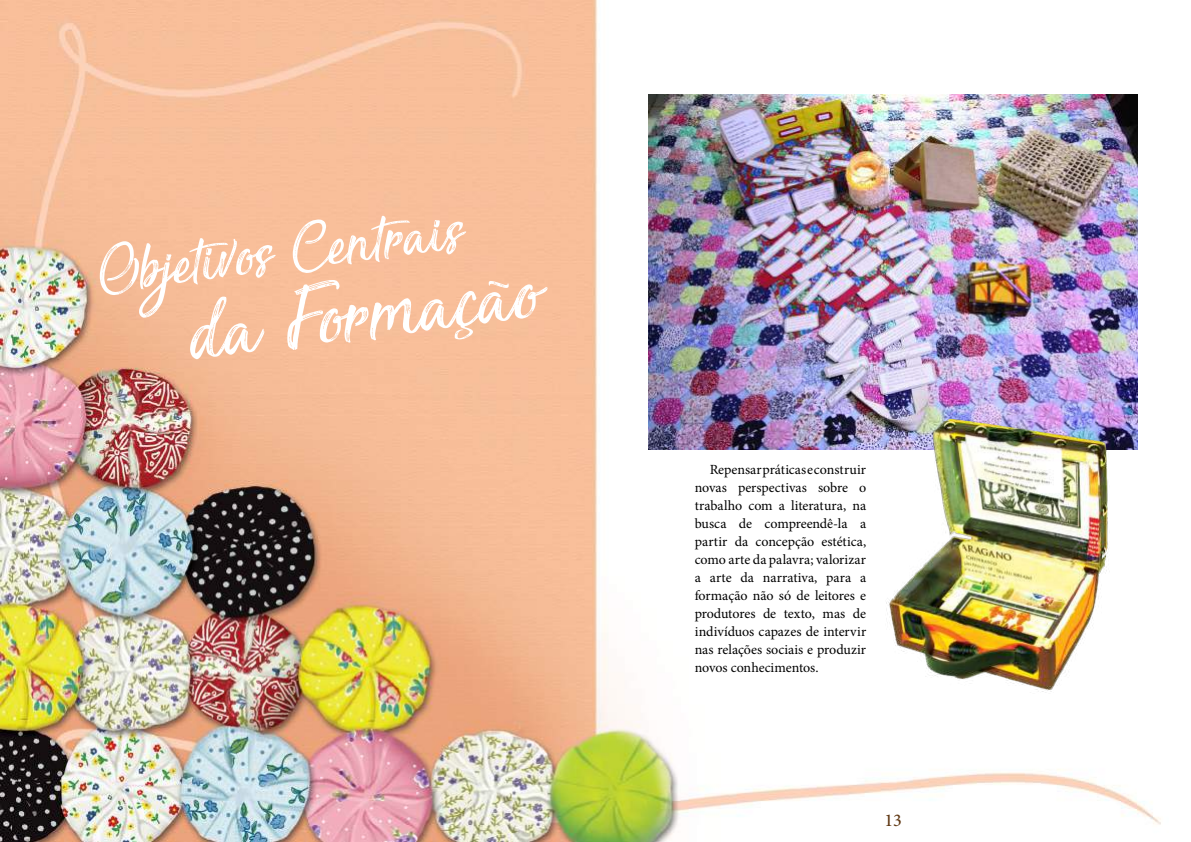
<style>
.page{position:relative;width:1191px;height:842px;background:#fff}
.page>*{position:absolute;margin:0;border:0;box-sizing:border-box;transform-origin:0 0}
.t1{font:110.5px "Sensations and Qualities";color:#fff}
.t2{font:85px "Sensations and Qualities";color:#fff}
.t3{font:500 18px "Minion Pro";color:#603813}
.t4{font:14px/18px "Minion Pro";color:#000;text-align:justify}
</style>
<div class="page">
<img style="left:0;top:0;width:1161px;height:842px">
<img style="left:648px;top:94px;width:489px;height:355px">
<img style="left:869px;top:397px;width:256px;height:308px">
<h2 class="t2" style="left:94px;top:232px;width:371px;rotate:-7deg">Objetivos Centrais</h2>
<h1 class="t1" style="left:187px;top:280px;width:354px;rotate:-7deg">da Formação</h1>
<p class="t4" style="left:694px;top:461px;width:173px;text-indent:15px">Repensar práticas e construir novas perspectivas sobre o trabalho com a literatura, na busca de compreendê-la a partir da concepção estética, como arte da palavra; valorizar a arte da narrativa, para a formação não só de leitores e produtores de texto, mas de indivíduos capazes de intervir nas relações sociais e produzir novos conhecimentos.</p>
<p class="t3" style="left:884px;top:808px;width:19px">13</p>
</div>
